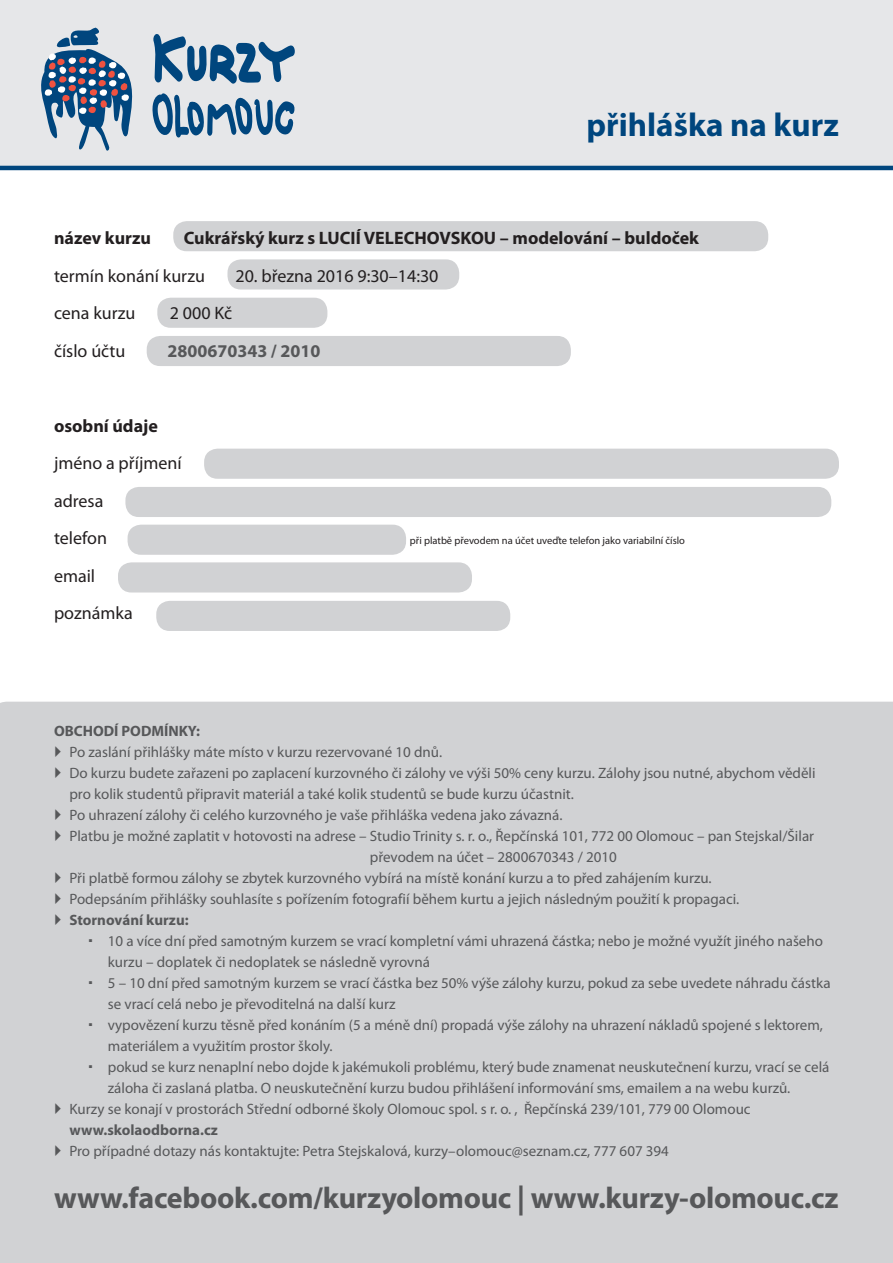
<style>
.page{position:relative;width:893px;height:1263px;background:#fff}
.page>*{position:absolute;margin:0;border:0;box-sizing:border-box;transform-origin:0 0}
.t1{font:700 33px "Myriad Pro";color:#00467e}
.t2{font:700 30px "Myriad Pro";letter-spacing:-.01em;color:#57585a}
.t3{font:18px/37.5px "Myriad Pro";color:#231f20}
.t4{font:700 18px "Myriad Pro";color:#231f20}
.t5{font:700 18px "Myriad Pro";color:#57585a}
.t6{font:15px "Myriad Pro";color:#57585a}
.t7{font:700 15px "Myriad Pro";color:#57585a}
.t8{font:10.5px "Myriad Pro";color:#231f20}
</style>
<div class="page">
<div style="left:0;top:0;width:893px;height:168px;background:#e6e7e9"></div>
<svg style="left:41px;top:27px;width:92px;height:124px"></svg>
<svg style="left:153px;top:34px;width:142px;height:50px"></svg>
<svg style="left:152px;top:93px;width:143px;height:45px"></svg>
<hr style="left:0;top:166px;width:893px;height:4px;background:#00467e">
<div style="left:227px;top:259px;width:232px;height:30px;background:#d1d2d4;border-radius:14px"></div>
<div style="left:157px;top:298px;width:170px;height:30px;background:#d1d2d4;border-radius:14px"></div>
<div style="left:147px;top:336px;width:424px;height:30px;background:#d1d2d4;border-radius:14px"></div>
<div style="left:128px;top:525px;width:278px;height:30px;background:#d1d2d4;border-radius:14px"></div>
<div style="left:118px;top:562px;width:354px;height:30px;background:#d1d2d4;border-radius:14px"></div>
<div style="left:156px;top:601px;width:354px;height:30px;background:#d1d2d4;border-radius:14px"></div>
<div style="left:204px;top:449px;width:635px;height:30px;background:#d1d2d4;border-radius:14px"></div>
<div style="left:125px;top:487px;width:706px;height:30px;background:#d1d2d4;border-radius:14px"></div>
<div style="left:173px;top:221px;width:595px;height:30px;background:#d1d2d4;border-radius:14px"></div>
<div style="left:0;top:702px;width:893px;height:561px;background:#d1d2d4"></div>
<svg style="left:55px;top:746px;width:22px;height:12px"></svg>
<svg style="left:55px;top:767px;width:22px;height:12px"></svg>
<svg style="left:55px;top:809px;width:22px;height:12px"></svg>
<svg style="left:55px;top:830px;width:22px;height:12px"></svg>
<svg style="left:55px;top:872px;width:22px;height:12px"></svg>
<svg style="left:55px;top:893px;width:22px;height:12px"></svg>
<svg style="left:55px;top:914px;width:22px;height:12px"></svg>
<svg style="left:55px;top:1103px;width:22px;height:12px"></svg>
<svg style="left:55px;top:1145px;width:22px;height:12px"></svg>
<h1 class="t1" style="left:587px;top:106px;width:254px">přihláška na kurz</h1>
<p class="t4" style="left:54px;top:228px;width:99px">název kurzu</p>
<p class="t4" style="left:184px;top:228px;width:517px">Cukrářský kurz s LUCIÍ VELECHOVSKOU – modelování – buldoček</p>
<p class="t3" style="left:54px;top:257px;width:152px">termín konání kurzu</p>
<p class="t3" style="left:235px;top:257px;width:205px">20. března 2016 9:30–14:30</p>
<p class="t3" style="left:54px;top:295px;width:83px">cena kurzu</p>
<p class="t3" style="left:170px;top:295px;width:64px">2 000 Kč</p>
<p class="t3" style="left:54px;top:332px;width:73px">číslo účtu</p>
<p class="t5" style="left:167px;top:341px;width:155px">2800670343 / 2010</p>
<p class="t4" style="left:54px;top:416px;width:105px">osobní údaje</p>
<p class="t3" style="left:54px;top:445px;width:129px">jméno a příjmení adresa<br>telefon<br>email<br>poznámka</p>
<p class="t8" style="left:410px;top:535px;width:277px">při platbě převodem na účet uveďte telefon jako variabilní číslo</p>
<p class="t7" style="left:54px;top:723px;width:147px">OBCHODÍ PODMÍNKY:</p>
<p class="t6" style="left:69px;top:744px;width:374px">Po zaslání přihlášky máte místo v kurzu rezervované 10 dnů.</p>
<p class="t6" style="left:69px;top:765px;width:748px">Do kurzu budete zařazeni po zaplacení kurzovného či zálohy ve výši 50% ceny kurzu. Zálohy jsou nutné, abychom věděli</p>
<p class="t6" style="left:69px;top:786px;width:506px">pro kolik studentů připravit materiál a také kolik studentů se bude kurzu účastnit.</p>
<p class="t6" style="left:69px;top:807px;width:495px">Po uhrazení zálohy či celého kurzovného je vaše přihláška vedena jako závazná.</p>
<p class="t6" style="left:69px;top:828px;width:746px">Platbu je možné zaplatit v hotovosti na adrese – Studio Trinity s. r. o., Řepčínská 101, 772 00 Olomouc – pan Stejskal/Šilar</p>
<p class="t6" style="left:370px;top:849px;width:248px">převodem na účet – 2800670343 / 2010</p>
<p class="t6" style="left:69px;top:870px;width:644px">Při platbě formou zálohy se zbytek kurzovného vybírá na místě konání kurzu a to před zahájením kurzu.</p>
<p class="t6" style="left:69px;top:891px;width:671px">Podepsáním přihlášky souhlasíte s pořízením fotografií během kurtu a jejich následným použití k propagaci.</p>
<p class="t7" style="left:69px;top:912px;width:121px">Stornování kurzu:</p>
<p class="t6" style="left:108px;top:933px;width:717px">10 a více dní před samotným kurzem se vrací kompletní vámi uhrazená částka; nebo je možné využít jiného našeho</p>
<p class="t6" style="left:108px;top:954px;width:324px">kurzu – doplatek či nedoplatek se následně vyrovná</p>
<p class="t6" style="left:108px;top:975px;width:724px">5 – 10 dní před samotným kurzem se vrací částka bez 50% výše zálohy kurzu, pokud za sebe uvedete náhradu částka</p>
<p class="t6" style="left:108px;top:996px;width:289px">se vrací celá nebo je převoditelná na další kurz</p>
<p class="t6" style="left:108px;top:1017px;width:717px">vypovězení kurzu těsně před konáním (5 a méně dní) propadá výše zálohy na uhrazení nákladů spojené s lektorem,</p>
<p class="t6" style="left:108px;top:1038px;width:226px">materiálem a využitím prostor školy.</p>
<p class="t6" style="left:108px;top:1059px;width:723px">pokud se kurz nenaplní nebo dojde k jakémukoli problému, který bude znamenat neuskutečnení kurzu, vrací se celá</p>
<p class="t6" style="left:108px;top:1080px;width:684px">záloha či zaslaná platba. O neuskutečnění kurzu budou přihlášení informování sms, emailem a na webu kurzů.</p>
<p class="t6" style="left:69px;top:1101px;width:683px">Kurzy se konají v prostorách Střední odborné školy Olomouc spol. s r. o. , Řepčínská 239/101, 779 00 Olomouc</p>
<p class="t7" style="left:69px;top:1122px;width:150px">www.skolaodborna.cz</p>
<p class="t6" style="left:69px;top:1143px;width:601px">Pro případné dotazy nás kontaktujte: Petra Stejskalová, kurzy–olomouc@seznam.cz, 777 607 394</p>
<h2 class="t2" style="left:54px;top:1181px;width:786px">www.facebook.com/kurzyolomouc | www.kurzy-olomouc.cz</h2>
</div>
